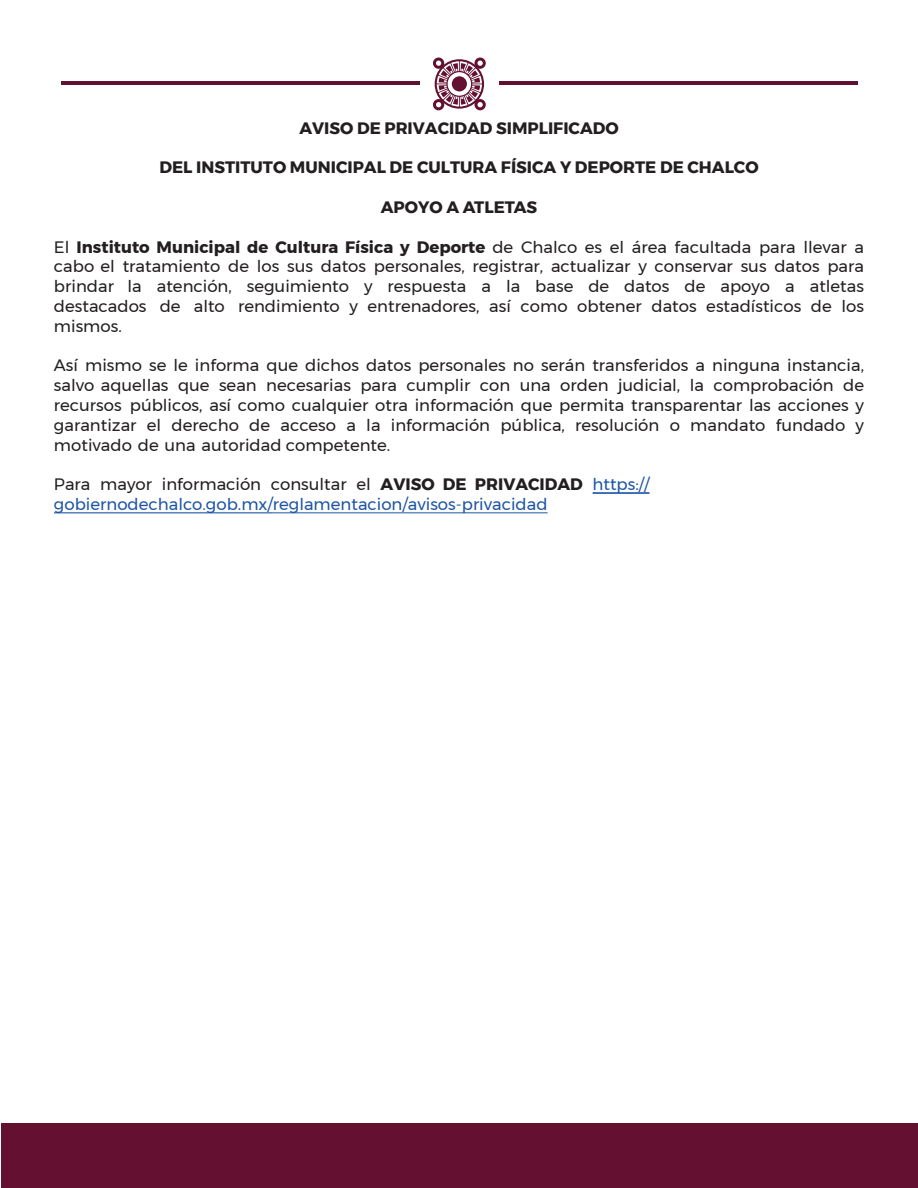
<style>
.page{position:relative;width:918px;height:1188px;background:#fff}
.page>*{position:absolute;margin:0;border:0;box-sizing:border-box;transform-origin:0 0}
.t1{font:16.5px/19.8px "Montserrat";color:#231f20;text-align:justify}
.t2{font:16.5px/19.8px "Montserrat";color:#1e56a6}
.t3{font:700 16.5px "Montserrat";color:#231f20}
.s1{font-style:inherit}
.s2{font-weight:700}
.s3{color:#231f20}
.s4{font-weight:700;color:#231f20}
</style>
<div class="page">
<svg style="left:433px;top:58px;width:53px;height:52px"></svg>
<hr style="left:499px;top:82px;width:359px;height:3px;background:#621031">
<hr style="left:61px;top:82px;width:359px;height:3px;background:#621031">
<div style="left:1px;top:1123px;width:917px;height:65px;background:#631031"></div>
<hr style="left:273px;top:512px;width:275px;height:1px;background:#1e56a6">
<hr style="left:54px;top:512px;width:219px;height:1px;background:#1e56a6">
<hr style="left:593px;top:493px;width:57px;height:1px;background:#1e56a6">
<p class="t3" style="left:299px;top:115px;width:321px">AVISO DE PRIVACIDAD SIMPLIFICADO</p>
<p class="t3" style="left:159px;top:154px;width:601px">DEL INSTITUTO MUNICIPAL DE CULTURA F<span class="s1">Í</span>SICA Y DEPORTE DE CHALCO</p>
<p class="t3" style="left:381px;top:194px;width:158px">APOYO A ATLETAS</p>
<p class="t1" style="left:54px;top:237px;width:812px">El <span class="s2">Instituto Municipal de Cultura Física y Deporte</span> <span class="s1">de Chalco</span> es el área facultada para llevar a cabo el tratamiento de los sus datos personales, registrar, actualizar y conservar sus datos para brindar la atención, seguimiento y respuesta a la base de datos de apoyo a atletas destacados de alto rendimiento y entrenadores, así como obtener datos estadísticos de los mismos.</p>
<p class="t1" style="left:54px;top:355px;width:812px">Así mismo se le informa que dichos datos personales no serán transferidos a ninguna instancia, salvo aquellas que sean necesarias para cumplir con una orden judicial, la comprobación de recursos públicos, así como cualquier otra información que permita transparentar las acciones y garantizar el derecho de acceso a la información pública, resolución o mandato fundado y motivado de una autoridad competente.</p>
<p class="t2" style="left:54px;top:474px;width:597px"><span class="s3">Para mayor información consultar el</span> <span class="s4">AVISO DE PRIVACIDAD</span> https:// gobiernodechalco.gob.mx/reglamentacion/avisos-privacidad</p>
</div>
